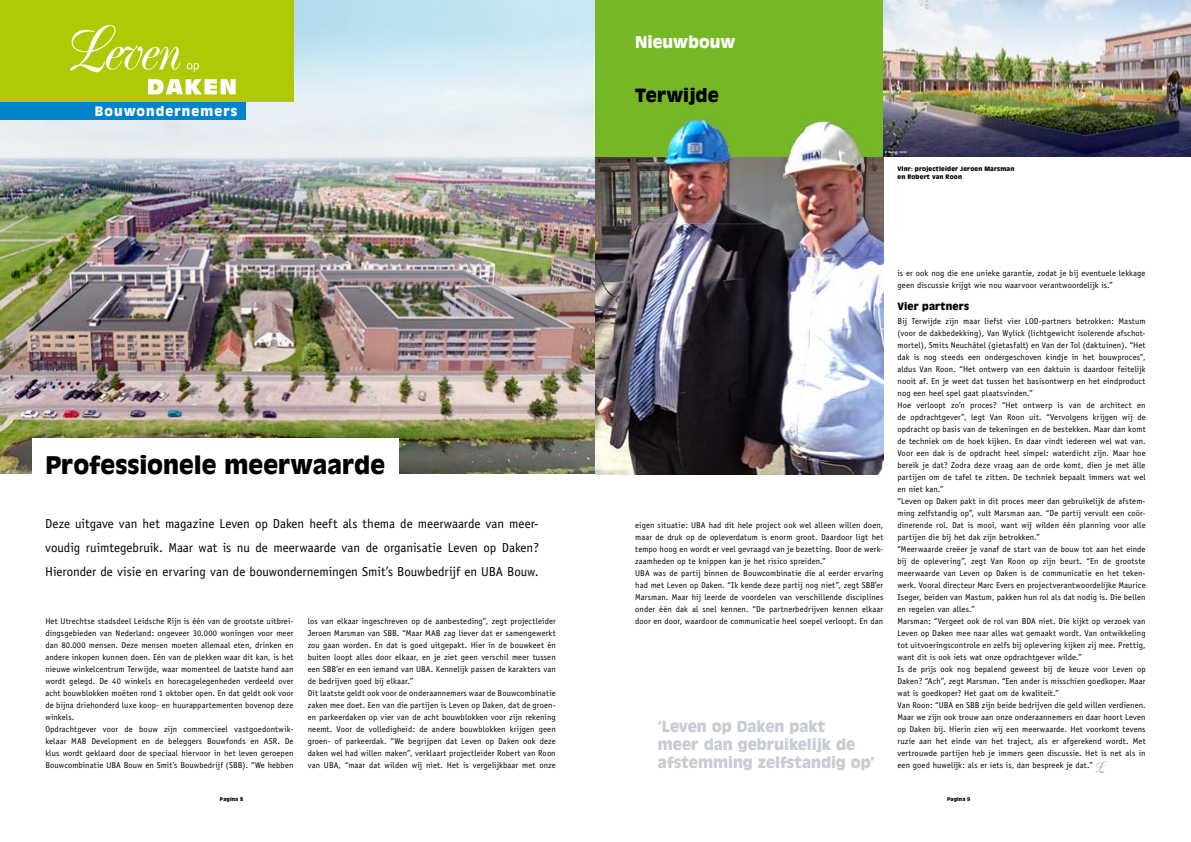
<style>
.page{position:relative;width:1191px;height:842px;background:#fff}
.page>*{position:absolute;margin:0;border:0;box-sizing:border-box;transform-origin:0 0}
.t1{font:900 24px "Antique Olive";color:#000}
.t2{font:900 18px "Antique Olive";letter-spacing:.005em;color:#000}
.t3{font:900 16px "Antique Olive";color:#fff}
.t4{font:900 15px/18px "Antique Olive";letter-spacing:-.005em;color:#c7ccd5}
.t5{font:13px/24px "Officina Sans";letter-spacing:-.005em;color:#000;text-align:justify}
.t6{font:900 12.8px "Antique Olive";letter-spacing:.085em;color:#fff}
.t7{font:900 10px "Antique Olive";letter-spacing:.015em;color:#000}
.t8{font:8.5px/12px "Officina Sans";letter-spacing:.015em;color:#000}
.t9{font:900 6px/8px "Antique Olive";letter-spacing:.03em;color:#000}
.t10{font:900 5px "Antique Olive";letter-spacing:.025em;color:#000}
</style>
<div class="page">
<img style="left:0;top:0;width:595px;height:474px">
<img style="left:595px;top:276px;width:288px;height:198px">
<img style="left:883px;top:0;width:308px;height:156px">
<div style="left:32px;top:438px;width:367px;height:48px;background:#fff"></div>
<svg style="left:1095px;top:761px;width:12px;height:12px"></svg>
<div style="left:0;top:0;width:293px;height:102px;background:#afca05"></div>
<svg style="left:70px;top:25px;width:111px;height:47px"></svg>
<svg style="left:148px;top:79px;width:88px;height:15px"></svg>
<svg style="left:187px;top:63px;width:12px;height:9px"></svg>
<div style="left:0;top:102px;width:246px;height:18px;background:#0085cd"></div>
<div style="left:595px;top:0;width:288px;height:156px;background:#76b828"></div>
<img style="left:595px;top:119px;width:288px;height:157px">
<h3 class="t6" style="left:95px;top:104px;width:144px">Bouwondernemers</h3>
<h1 class="t1" style="left:45px;top:451px;width:341px">Professionele meerwaarde</h1>
<p class="t5" style="left:45px;top:512px;width:495px">Deze uitgave van het magazine Leven op Daken heeft als thema de meerwaarde van meer&shy;voudig ruimtegebruik. Maar wat is nu de meerwaarde van de organisatie Leven op Daken?<br>Hieronder de visie en ervaring van de bouwondernemingen Smit’s Bouwbedrijf en UBA Bouw.</p>
<p class="t8" style="left:45px;top:615px;width:250px">Het Utrechtse stadsdeel Leidsche Rijn is één van de grootste uitbrei&shy;dingsgebieden van Nederland: ongeveer 30.000 woningen voor meer dan 80.000 mensen. Deze mensen moeten allemaal eten, drinken en andere inkopen kunnen doen. Eén van de plekken waar dit kan, is het nieuwe winkelcentrum Terwijde, waar momenteel de laatste hand aan wordt gelegd. De 40 winkels en horecagelegenheden verdeeld over acht bouwblokken moéten rond 1 oktober open. En dat geldt ook voor de bijna driehonderd luxe koop- en huurappartementen bovenop deze winkels.<br>Opdrachtgever voor de bouw zijn commercieel vastgoedontwik&shy;kelaar MAB Development en de beleggers Bouwfonds en ASR. De klus wordt geklaard door de speciaal hiervoor in het leven geroepen Bouwcombinatie UBA Bouw en Smit’s Bouwbedrijf (SBB). “We hebben</p>
<p class="t8" style="left:308px;top:615px;width:250px">los van elkaar ingeschreven op de aanbesteding”, zegt projectleider Jeroen Marsman van SBB. “Maar MAB zag liever dat er samengewerkt zou gaan worden. En dat is goed uitgepakt. Hier in de bouwkeet én buiten loopt alles door elkaar, en je ziet geen verschil meer tussen een SBB’er en een iemand van UBA. Kennelijk passen de karakters van de bedrijven goed bij elkaar.”<br>Dit laatste geldt ook voor de onderaannemers waar de Bouwcombinatie zaken mee doet. Een van die partijen is Leven op Daken, dat de groen&shy;en parkeerdaken op vier van de acht bouwblokken voor zijn rekening neemt. Voor de volledigheid: de andere bouwblokken krijgen geen groen- of parkeerdak. “We begrijpen dat Leven op Daken ook deze daken wel had willen maken”, verklaart projectleider Robert van Roon van UBA, “maar dat wilden wij niet. Het is vergelijkbaar met onze</p>
<h3 class="t3" style="left:635px;top:32px;width:102px">Nieuwbouw</h3>
<h2 class="t2" style="left:635px;top:85px;width:85px">Terwijde</h2>
<p class="t9" style="left:897px;top:164px;width:118px">Vlnr: projectleider Jeroen Marsman en Robert van Roon</p>
<p class="t8" style="left:635px;top:519px;width:250px">eigen situatie: UBA had dit hele project ook wel alleen willen doen, maar de druk op de opleverdatum is enorm groot. Daardoor ligt het tempo hoog en wordt er veel gevraagd van je bezetting. Door de werk&shy;zaamheden op te knippen kan je het risico spreiden.”<br>UBA was de partij binnen de Bouwcombinatie die al eerder ervaring had met Leven op Daken. “Ik kende deze partij nog niet”, zegt SBB’er Marsman. Maar hij leerde de voordelen van verschillende disciplines onder één dak al snel kennen. “De partnerbedrijven kennen elkaar door en door, waardoor de communicatie heel soepel verloopt. En dan</p>
<h3 class="t4" style="left:658px;top:717px;width:218px">‘Leven op Daken pakt<br>meer dan gebruikelijk de afstemming zelfstandig op’</h3>
<p class="t8" style="left:897px;top:267px;width:249px">is er ook nog die ene unieke garantie, zodat je bij eventuele lekkage geen discussie krijgt wie nou waarvoor verantwoordelijk is.”</p>
<p class="t7" style="left:897px;top:300px;width:73px">Vier partners</p>
<p class="t8" style="left:897px;top:315px;width:250px">Bij Terwijde zijn maar liefst vier LOD-partners betrokken: Mastum (voor de dakbedekking), Van Wylick (lichtgewicht isolerende afschot&shy;mortel), Smits Neuchâtel (gietasfalt) en Van der Tol (daktuinen). “Het dak is nog steeds een ondergeschoven kindje in het bouwproces”, aldus Van Roon. “Het ontwerp van een daktuin is daardoor feitelijk nooit af. En je weet dat tussen het basisontwerp en het eindproduct nog een heel spel gaat plaatsvinden.”<br>Hoe verloopt zo’n proces? “Het ontwerp is van de architect en de opdrachtgever”, legt Van Roon uit. “Vervolgens krijgen wij de opdracht op basis van de tekeningen en de bestekken. Maar dan komt de techniek om de hoek kijken. En daar vindt iedereen wel wat van.<br>Voor een dak is de opdracht heel simpel: waterdicht zijn. Maar hoe bereik je dat? Zodra deze vraag aan de orde komt, dien je met álle partijen om de tafel te zitten. De techniek bepaalt immers wat wel en niet kan.”<br>“Leven op Daken pakt in dit proces meer dan gebruikelijk de afstem&shy;ming zelfstandig op”, vult Marsman aan. “De partij vervult een coör&shy;dinerende rol. Dat is mooi, want wij wilden één planning voor alle partijen die bij het dak zijn betrokken.”<br>“Meerwaarde creëer je vanaf de start van de bouw tot aan het einde bij de oplevering”, zegt Van Roon op zijn beurt. “En de grootste meerwaarde van Leven op Daken is de communicatie en het teken&shy;werk. Vooral directeur Marc Evers en projectverantwoordelijke Maurice Iseger, beiden van Mastum, pakken hun rol als dat nodig is. Die bellen en regelen van alles.”<br>Marsman: “Vergeet ook de rol van BDA niet. Die kijkt op verzoek van Leven op Daken mee naar alles wat gemaakt wordt. Van ontwikkeling tot uitvoeringscontrole en zelfs bij oplevering kijken zij mee. Prettig, want dit is ook iets wat onze opdrachtgever wilde.”<br>Is de prijs ook nog bepalend geweest bij de keuze voor Leven op Daken? “Ach”, zegt Marsman. “Een ander is misschien goedkoper. Maar wat is goedkoper? Het gaat om de kwaliteit.”<br>Van Roon: “UBA en SBB zijn beide bedrijven die geld willen verdienen.<br>Maar we zijn ook trouw aan onze onderaannemers en daar hoort Leven op Daken bij. Hierin zien wij een meerwaarde. Het voorkomt tevens ruzie aan het einde van het traject, als er afgerekend wordt. Met vertrouwde partijen heb je immers geen discussie. Het is net als in een goed huwelijk: als er iets is, dan bespreek je dat.”</p>
<p class="t10" style="left:220px;top:796px;width:25px">Pagina 8</p>
<p class="t10" style="left:947px;top:796px;width:25px">Pagina 9</p>
</div>
